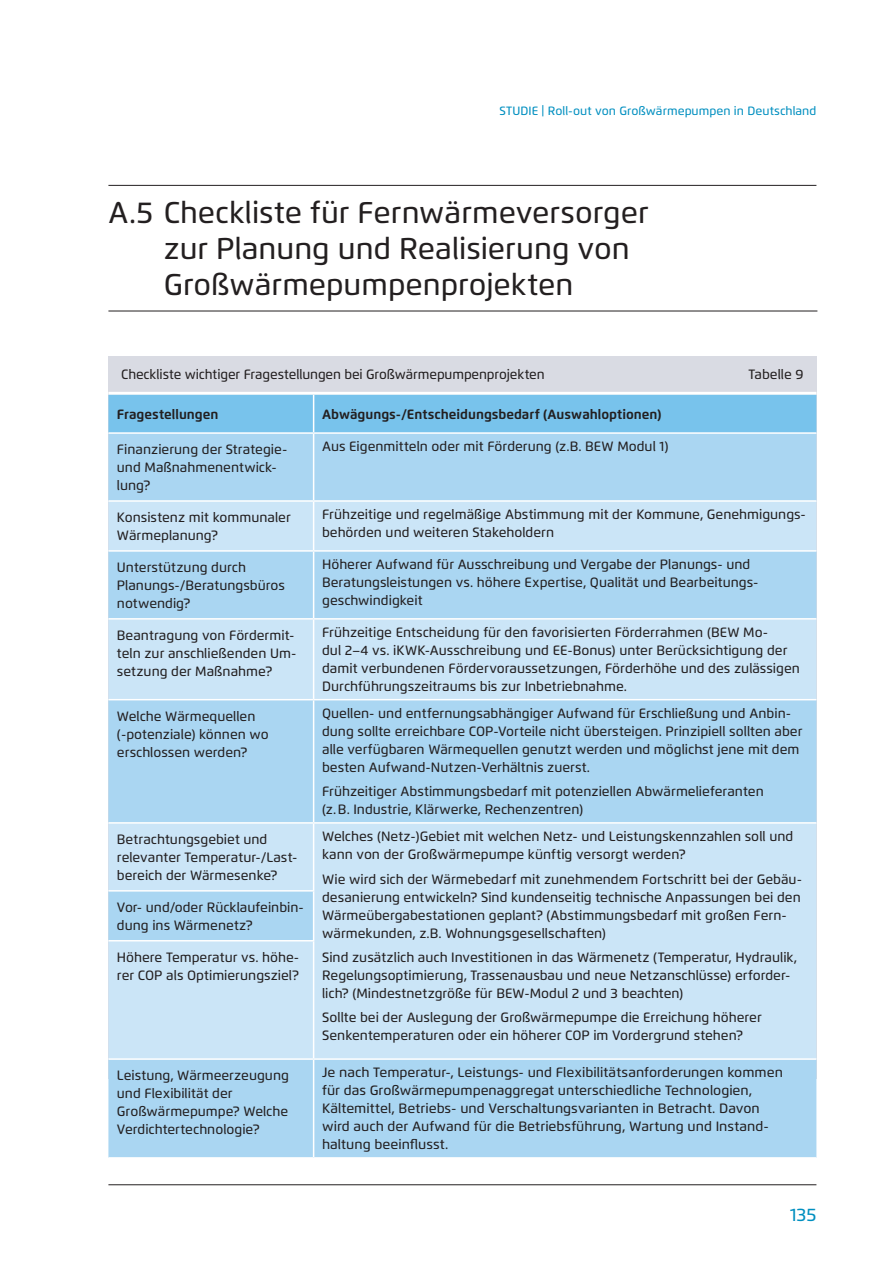
<style>
.page{position:relative;width:893px;height:1263px;background:#fff}
.page>*{position:absolute;margin:0;border:0;box-sizing:border-box;transform-origin:0 0}
.t1{font:500 30px/36px "Flexo";color:#231f20}
.t2{font:500 18px "Flexo";color:#008fc0}
.Tabelle_Bodytext{font:500 13.5px/18px "Flexo";color:#231f20}
.Diagramm_Head_1{font:500 13.5px "Flexo";letter-spacing:-.005em;color:#231f20}
.Tabelle_Head_1{font:700 13.5px "Flexo";color:#231f20}
.t3{font:500 12px "Flexo";letter-spacing:.005em;color:#008fc0}
</style>
<div class="page">
<hr style="left:108px;top:1184px;width:708px;height:1px;background:#231f20">
<hr style="left:108px;top:185px;width:708px;height:1px;background:#231f20">
<div style="left:108px;top:356px;width:708px;height:722px;background:#d9dbe3"></div>
<hr style="left:108px;top:392px;width:708px;height:3px;background:#fff">
<hr style="left:108px;top:311px;width:709px;height:1px;background:#231f20">
<div style="left:108px;top:395px;width:708px;height:37px;background:#78c3ec"></div>
<div style="left:108px;top:434px;width:708px;height:723px;background:#aad6f2"></div>
<svg style="left:108px;top:502px;width:708px;height:556px;background:#bfdff5"></svg>
<hr style="left:313px;top:395px;width:1px;height:37px;background:#fff">
<hr style="left:108px;top:432px;width:206px;height:2px;background:#fff">
<hr style="left:314px;top:432px;width:502px;height:2px;background:#fff">
<hr style="left:313px;top:434px;width:1px;height:66px;background:#fff">
<hr style="left:108px;top:500px;width:206px;height:2px;background:#fff">
<hr style="left:314px;top:500px;width:502px;height:2px;background:#fff">
<hr style="left:313px;top:502px;width:1px;height:48px;background:#fff">
<hr style="left:108px;top:550px;width:206px;height:2px;background:#fff">
<hr style="left:314px;top:550px;width:502px;height:2px;background:#fff">
<hr style="left:313px;top:552px;width:1px;height:66px;background:#fff">
<hr style="left:108px;top:618px;width:206px;height:2px;background:#fff">
<hr style="left:314px;top:618px;width:502px;height:2px;background:#fff">
<hr style="left:313px;top:620px;width:1px;height:79px;background:#fff">
<hr style="left:108px;top:699px;width:206px;height:1px;background:#fff">
<hr style="left:314px;top:699px;width:502px;height:1px;background:#fff">
<hr style="left:313px;top:700px;width:1px;height:122px;background:#fff">
<hr style="left:108px;top:822px;width:206px;height:2px;background:#fff">
<hr style="left:314px;top:822px;width:502px;height:2px;background:#fff">
<hr style="left:313px;top:824px;width:1px;height:66px;background:#fff">
<hr style="left:108px;top:890px;width:206px;height:1px;background:#fff">
<hr style="left:313px;top:891px;width:1px;height:49px;background:#fff">
<hr style="left:108px;top:940px;width:206px;height:1px;background:#fff">
<hr style="left:313px;top:941px;width:1px;height:117px;background:#fff">
<hr style="left:108px;top:1058px;width:206px;height:2px;background:#fff">
<hr style="left:314px;top:1058px;width:502px;height:2px;background:#fff">
<hr style="left:313px;top:1060px;width:1px;height:97px;background:#fff">
<p class="t3" style="left:499px;top:103px;width:319px">STUDIE | Roll-out von Großwärmepumpen in Deutschland</p>
<p class="t1" style="left:164px;top:194px;width:486px;text-indent:-55px">A.5 Checkliste für Fernwärmeversorger zur Planung und Realisierung von<br>Großwärmepumpenprojekten</p>
<p class="Diagramm_Head_1" style="left:121px;top:366px;width:425px">Checkliste wichtiger Fragestellungen bei Großwärmepumpenprojekten</p>
<p class="Diagramm_Head_1" style="left:749px;top:366px;width:57px">Tabelle 9</p>
<p class="Tabelle_Head_1" style="left:117px;top:406px;width:103px">Fragestellungen</p>
<p class="Tabelle_Head_1" style="left:322px;top:406px;width:341px">Abwägungs-/Entscheidungsbedarf (Auswahloptionen)</p>
<p class="Tabelle_Bodytext" style="left:117px;top:440px;width:172px">Finanzierung der Strategie&shy;und Maßnahmenentwick&shy;lung?</p>
<p class="Tabelle_Bodytext" style="left:322px;top:438px;width:348px">Aus Eigenmitteln oder mit Förderung (z.B. BEW Modul 1)</p>
<p class="Tabelle_Bodytext" style="left:117px;top:508px;width:175px">Konsistenz mit kommunaler<br>Wärmeplanung?</p>
<p class="Tabelle_Bodytext" style="left:322px;top:505px;width:485px">Frühzeitige und regelmäßige Abstimmung mit der Kommune, Genehmigungs&shy;behörden und weiteren Stakeholdern</p>
<p class="Tabelle_Bodytext" style="left:117px;top:558px;width:169px">Unterstützung durch<br>Planungs-/Beratungsbüros notwendig?</p>
<p class="Tabelle_Bodytext" style="left:322px;top:555px;width:438px">Höherer Aufwand für Ausschreibung und Vergabe der Planungs- und<br>Beratungsleistungen vs. höhere Expertise, Qualität und Bearbeitungs&shy;geschwindigkeit</p>
<p class="Tabelle_Bodytext" style="left:117px;top:626px;width:181px">Beantragung von Fördermit&shy;teln zur anschließenden Um&shy;setzung der Maßnahme?</p>
<p class="Tabelle_Bodytext" style="left:322px;top:623px;width:479px">Frühzeitige Entscheidung für den favorisierten Förderrahmen (BEW Mo-<br>dul 2–4 vs. iKWK-Ausschreibung und EE-Bonus) unter Berücksichtigung der damit verbundenen Fördervoraussetzungen, Förderhöhe und des zulässigen Durchführungszeitraums bis zur Inbetriebnahme.</p>
<p class="Tabelle_Bodytext" style="left:117px;top:707px;width:153px">Welche Wärmequellen (-potenziale) können wo erschlossen werden?</p>
<p class="Tabelle_Bodytext" style="left:322px;top:704px;width:482px">Quellen- und entfernungsabhängiger Aufwand für Erschließung und Anbin&shy;dung sollte erreichbare COP-Vorteile nicht übersteigen. Prinzipiell sollten aber alle verfügbaren Wärmequellen genutzt werden und möglichst jene mit dem besten Aufwand-Nutzen-Verhältnis zuerst.</p>
<p class="Tabelle_Bodytext" style="left:322px;top:783px;width:443px">Frühzeitiger Abstimmungsbedarf mit potenziellen Abwärmelieferanten (z.B. Industrie, Klärwerke, Rechenzentren)</p>
<p class="Tabelle_Bodytext" style="left:117px;top:830px;width:182px">Betrachtungsgebiet und relevanter Temperatur-/Last&shy;bereich der Wärmesenke?</p>
<p class="Tabelle_Bodytext" style="left:322px;top:827px;width:473px">Welches (Netz-)Gebiet mit welchen Netz- und Leistungskennzahlen soll und kann von der Großwärmepumpe künftig versorgt werden?</p>
<p class="Tabelle_Bodytext" style="left:322px;top:870px;width:481px">Wie wird sich der Wärmebedarf mit zunehmendem Fortschritt bei der Gebäu&shy;desanierung entwickeln? Sind kundenseitig technische Anpassungen bei den Wärmeübergabestationen geplant? (Abstimmungsbedarf mit großen Fern&shy;wärmekunden, z.B. Wohnungsgesellschaften)</p>
<p class="Tabelle_Bodytext" style="left:322px;top:948px;width:477px">Sind zusätzlich auch Investitionen in das Wärmenetz (Temperatur, Hydraulik,<br>Regelungsoptimierung, Trassenausbau und neue Netzanschlüsse) erforder&shy;lich? (Mindestnetzgröße für BEW-Modul 2 und 3 beachten)</p>
<p class="Tabelle_Bodytext" style="left:322px;top:1008px;width:441px">Sollte bei der Auslegung der Großwärmepumpe die Erreichung höherer<br>Senkentemperaturen oder ein höherer COP im Vordergrund stehen?</p>
<p class="Tabelle_Bodytext" style="left:117px;top:898px;width:188px">Vor- und/oder Rücklaufeinbin&shy;dung ins Wärmenetz?</p>
<p class="Tabelle_Bodytext" style="left:117px;top:948px;width:184px">Höhere Temperatur vs. höhe&shy;rer COP als Optimierungsziel?</p>
<p class="Tabelle_Bodytext" style="left:117px;top:1066px;width:173px">Leistung, Wärmeerzeugung und Flexibilität der<br>Großwärmepumpe? Welche<br>Verdichtertechnologie?</p>
<p class="Tabelle_Bodytext" style="left:322px;top:1064px;width:462px">Je nach Temperatur-, Leistungs- und Flexibilitätsanforderungen kommen für das Großwärmepumpenaggregat unterschiedliche Technologien, Kältemittel, Betriebs- und Verschaltungsvarianten in Betracht. Davon wird auch der Aufwand für die Betriebsführung, Wartung und Instand&shy;haltung beeinflusst.</p>
<h2 class="t2" style="left:790px;top:1203px;width:28px">135</h2>
</div>
